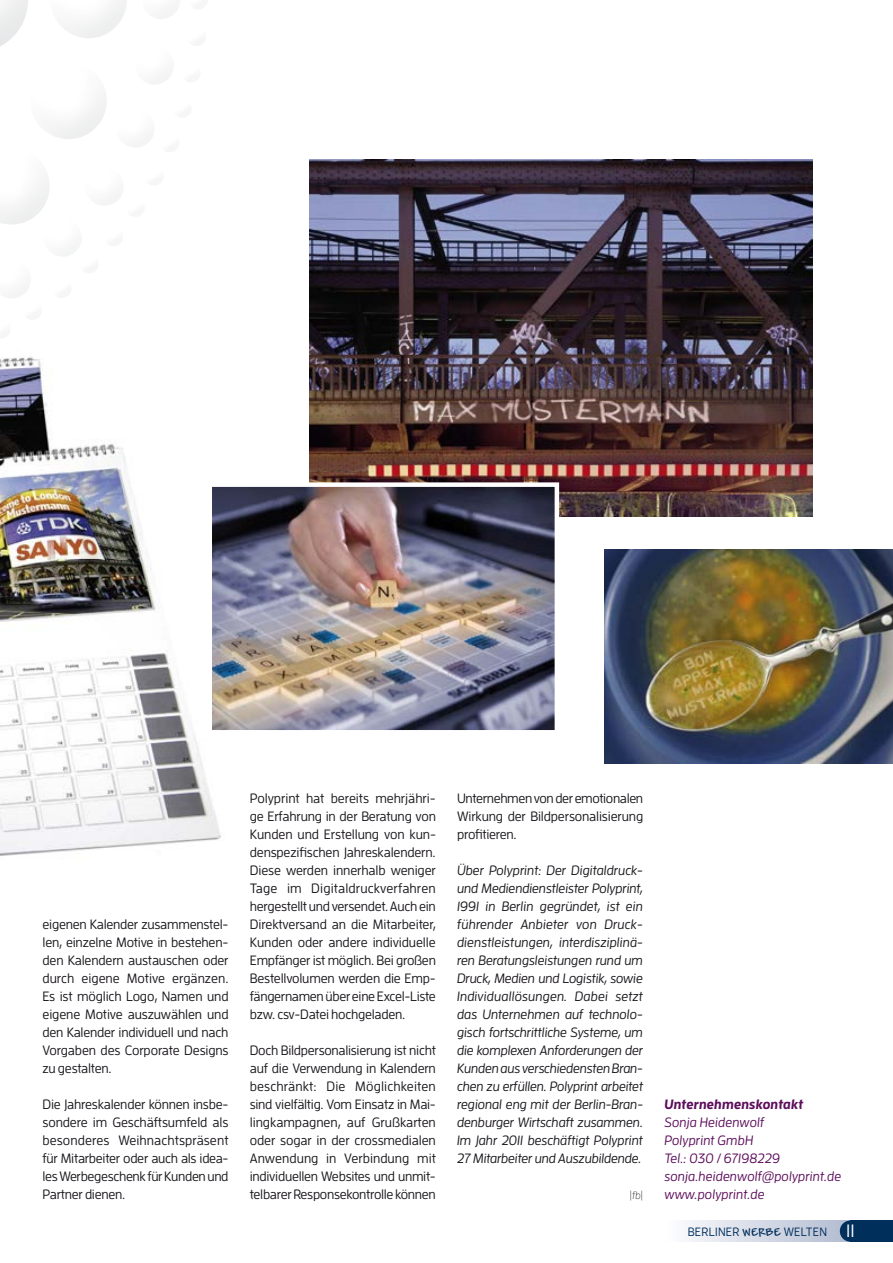
<style>
.page{position:relative;width:893px;height:1263px;background:#fff}
.page>*{position:absolute;margin:0;border:0;box-sizing:border-box;transform-origin:0 0}
.t1{font:500 13.5px/18px "Enzo OT";letter-spacing:-.02em;color:#1a171c;text-align:justify}
.t2{font:italic 500 13.5px/18px "Enzo OT";letter-spacing:-.02em;color:#1a171c;text-align:justify}
.t3{font:italic 500 13.5px/18px "Enzo OT";color:#5c0e5b}
.t4{font:italic 700 13.5px "Enzo OT";color:#5c0e5b}
.t5{font:500 12px "Enzo OT";letter-spacing:.02em;color:#002f5c}
.t6{font:italic 300 10.5px "Enzo OT";color:#1a171c}
.s1{font-family:"Andy";font-weight:700}
.s2{font-size:18px;color:#fff}
</style>
<div class="page">
<div style="left:664px;top:1220px;width:186px;height:22px;background:linear-gradient(to right,#fff,#b1bad0)"></div>
<div style="left:840px;top:1220px;width:21px;height:22px;background:#002f5c;border-radius:50%"></div>
<div style="left:850px;top:1220px;width:43px;height:22px;background:#002f5c"></div>
<img style="left:309px;top:159px;width:504px;height:358px">
<img style="left:604px;top:549px;width:289px;height:214px">
<img style="left:0;top:357px;width:221px;height:499px">
<img style="left:205px;top:480px;width:356px;height:257px">
<p class="t1" style="left:43px;top:915px;width:188px">eigenen Kalender zusammenstel&shy;len, einzelne Motive in bestehen&shy;den Kalendern austauschen oder durch eigene Motive ergänzen.<br>Es ist möglich Logo, Namen und eigene Motive auszuwählen und den Kalender individuell und nach Vorgaben des Corporate Designs zu gestalten.</p>
<p class="t1" style="left:43px;top:1095px;width:188px">Die Jahreskalender können insbe&shy;sondere im Geschäftsumfeld als besonderes Weihnachtspräsent für Mitarbeiter oder auch als idea&shy;les Werbegeschenk für Kunden und Partner dienen.</p>
<p class="t1" style="left:250px;top:789px;width:188px">Polyprint hat bereits mehrjähri&shy;ge Erfahrung in der Beratung von Kunden und Erstellung von kun&shy;denspezifischen Jahreskalendern.<br>Diese werden innerhalb weniger Tage im Digitaldruckverfahren hergestellt und versendet. Auch ein Direktversand an die Mitarbeiter, Kunden oder andere individuelle Empfänger ist möglich. Bei großen Bestellvolumen werden die Emp&shy;fängernamen über eine Excel-Liste bzw. csv-Datei hochgeladen.</p>
<p class="t1" style="left:250px;top:1041px;width:188px">Doch Bildpersonalisierung ist nicht auf die Verwendung in Kalendern beschränkt: Die Möglichkeiten sind vielfältig. Vom Einsatz in Mai&shy;lingkampagnen, auf Grußkarten oder sogar in der crossmedialen Anwendung in Verbindung mit individuellen Websites und unmit&shy;telbarer Responsekontrolle können</p>
<p class="t1" style="left:457px;top:789px;width:188px">Unternehmen von der emotionalen Wirkung der Bildpersonalisierung profitieren.</p>
<p class="t2" style="left:457px;top:861px;width:188px">Über Polyprint: Der Digitaldruck&shy;und Mediendienstleister Polyprint, 1991 in Berlin gegründet, ist ein führender Anbieter von Druck&shy;dienstleistungen, interdisziplinä&shy;ren Beratungsleistungen rund um Druck, Medien und Logistik, sowie Individuallösungen. Dabei setzt das Unternehmen auf technolo&shy;gisch fortschrittliche Systeme, um die komplexen Anforderungen der Kunden aus verschiedensten Bran&shy;chen zu erfüllen. Polyprint arbeitet regional eng mit der Berlin-Bran&shy;denburger Wirtschaft zusammen.<br>Im Jahr 2011 beschäftigt Polyprint 27 Mitarbeiter und Auszubildende.</p>
<p class="t6" style="left:630px;top:1189px;width:15px">|fb|</p>
<p class="t4" style="left:664px;top:1096px;width:141px">Unternehmenskontakt</p>
<p class="t3" style="left:664px;top:1113px;width:178px">Sonja Heidenwolf<br>Polyprint GmbH<br>Tel.: 030 / 67198229 sonja.heidenwolf@polyprint.de www.polyprint.de</p>
<p class="t5" style="left:688px;top:1225px;width:168px">BERLINER <span class="s1">WERBE</span> WELTEN <span class="s2">11</span></p>
</div>
